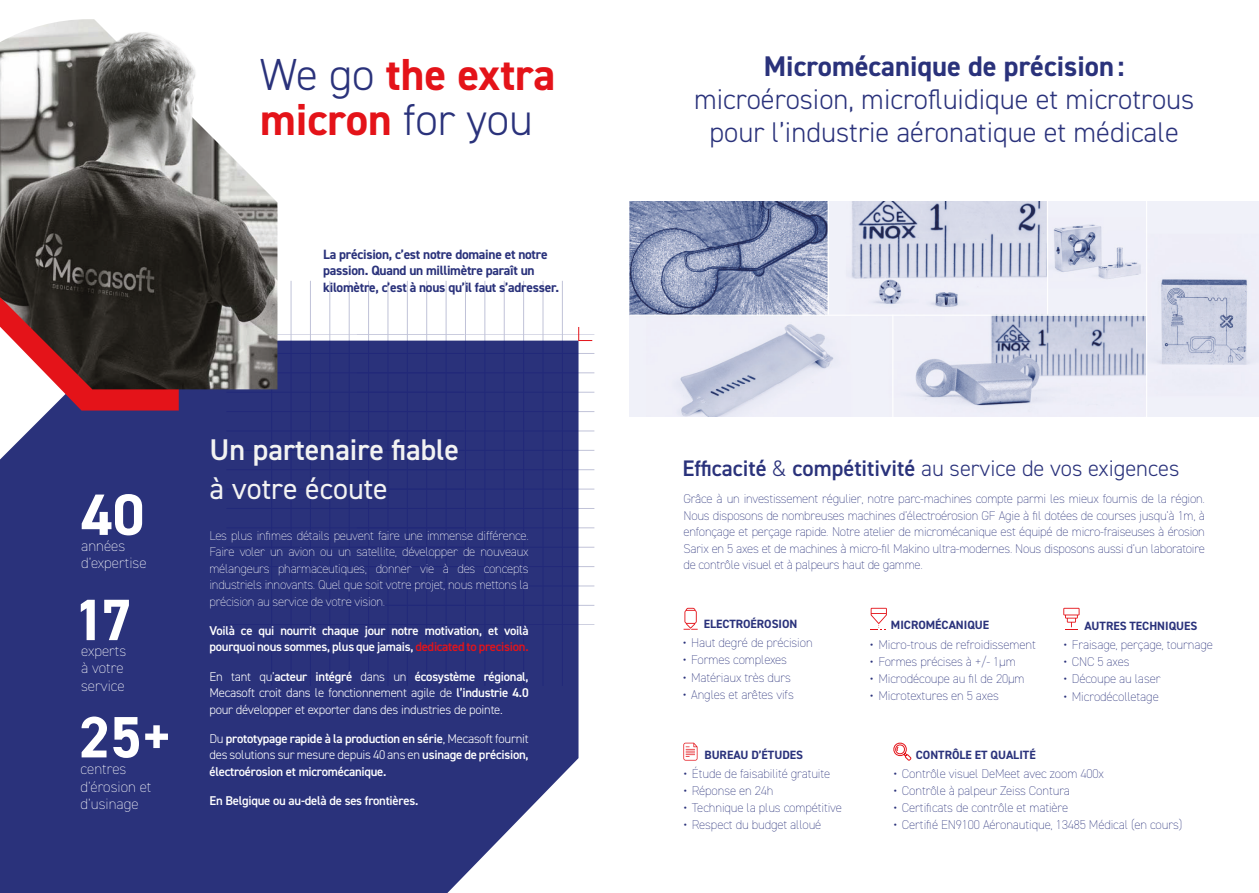
<style>
.page{position:relative;width:1259px;height:893px;background:#fff}
.page>*{position:absolute;margin:0;border:0;box-sizing:border-box;transform-origin:0 0}
.t1{font:700 58.5px "DIN2014";color:#fff}
.t2{font:700 45px/45px "DIN2014";color:#e41319}
.t3{font:600 30px/39px "DIN2014";color:#f3f3f2}
.t4{font:300 28.5px/33px "DIN2014";color:#2a327b;text-align:center}
.t5{font:300 22.5px "DIN2014";color:#2a327b}
.t6{font:200 15px/17.2px "DIN2014";color:#fff}
.t7{font:700 13.5px/16.5px "DIN2014";letter-spacing:-.02em;color:#2a327b}
.t8{font:200 12.75px/16.5px "DIN2014";letter-spacing:-.01em;color:#2a327b;text-align:justify}
.t9{font:600 12.75px/16.5px "DIN2014";letter-spacing:-.02em;color:#fff}
.t10{font:200 12.75px/16.5px "DIN2014";letter-spacing:-.02em;color:#fff;text-align:justify}
.t11{font:300 12.75px/16.5px "DIN2014";letter-spacing:-.02em;color:#fff;text-align:justify}
.t12{font:700 12px "DIN2014";color:#2a327b}
.s1{font-weight:300;color:#2a327b}
.s2{font-weight:700}
.s3{font-weight:400}
.s4{color:#e41319}
.s5{font-weight:600}
.s6{font-weight:300}
</style>
<div class="page">
<hr style="left:426px;top:281px;width:1px;height:149px;background:#2a327b">
<hr style="left:349px;top:281px;width:1px;height:149px;background:#2a327b">
<hr style="left:504px;top:281px;width:1px;height:149px;background:#2a327b">
<hr style="left:465px;top:281px;width:1px;height:149px;background:#2a327b">
<hr style="left:388px;top:281px;width:1px;height:149px;background:#2a327b">
<hr style="left:543px;top:281px;width:1px;height:149px;background:#2a327b">
<hr style="left:446px;top:281px;width:1px;height:149px;background:#2a327b">
<hr style="left:368px;top:281px;width:1px;height:149px;background:#2a327b">
<hr style="left:523px;top:281px;width:1px;height:149px;background:#2a327b">
<hr style="left:484px;top:281px;width:1px;height:149px;background:#2a327b">
<hr style="left:407px;top:281px;width:1px;height:149px;background:#2a327b">
<hr style="left:562px;top:281px;width:1px;height:149px;background:#2a327b">
<hr style="left:357px;top:334px;width:237px;height:1px;background:#2a327b">
<hr style="left:357px;top:489px;width:237px;height:1px;background:#2a327b">
<hr style="left:357px;top:411px;width:237px;height:1px;background:#2a327b">
<hr style="left:357px;top:566px;width:237px;height:1px;background:#2a327b">
<hr style="left:357px;top:373px;width:237px;height:1px;background:#2a327b">
<hr style="left:357px;top:528px;width:237px;height:1px;background:#2a327b">
<hr style="left:357px;top:450px;width:237px;height:1px;background:#2a327b">
<hr style="left:357px;top:605px;width:237px;height:1px;background:#2a327b">
<hr style="left:357px;top:353px;width:237px;height:1px;background:#2a327b">
<hr style="left:357px;top:508px;width:237px;height:1px;background:#2a327b">
<hr style="left:357px;top:431px;width:237px;height:1px;background:#2a327b">
<hr style="left:357px;top:586px;width:237px;height:1px;background:#2a327b">
<hr style="left:357px;top:392px;width:237px;height:1px;background:#2a327b">
<hr style="left:357px;top:547px;width:237px;height:1px;background:#2a327b">
<hr style="left:357px;top:469px;width:237px;height:1px;background:#2a327b">
<hr style="left:357px;top:624px;width:237px;height:1px;background:#2a327b">
<hr style="left:226px;top:334px;width:238px;height:1px;background:#2a327b">
<div style="left:0;top:341px;width:578px;height:552px;background:#2a327b"></div>
<svg style="left:578px;top:327px;width:14px;height:14px"></svg>
<svg style="left:0;top:389px;width:179px;height:22px"></svg>
<img style="left:0;top:19px;width:341px;height:370px">
<img style="left:629px;top:202px;width:630px;height:215px">
<svg style="left:683px;top:608px;width:14px;height:22px"></svg>
<svg style="left:870px;top:608px;width:17px;height:22px"></svg>
<svg style="left:1063px;top:608px;width:16px;height:22px"></svg>
<svg style="left:683px;top:743px;width:14px;height:18px"></svg>
<svg style="left:893px;top:742px;width:19px;height:19px"></svg>
<hr style="left:629px;top:315px;width:517px;height:1px;background:#fff">
<hr style="left:1146px;top:201px;width:1px;height:231px;background:#fff">
<hr style="left:827px;top:196px;width:2px;height:119px;background:#fff">
<hr style="left:1047px;top:196px;width:1px;height:119px;background:#fff">
<hr style="left:892px;top:315px;width:1px;height:118px;background:#fff">
<p class="t2" style="left:260px;top:52px;width:297px"><span class="s1">We go</span> the extra micron <span class="s1">for you</span></p>
<p class="t4" style="left:694px;top:50px;width:502px"><span class="s2">Micromécanique de précision: </span>microérosion, microfluidique et microtrous pour l’industrie aéronatique et médicale</p>
<p class="t7" style="left:323px;top:246px;width:238px">La précision, c’est notre domaine et notre passion. Quand un millimètre paraît un kilomètre, c’est à nous qu’il faut s’adresser.</p>
<p class="t1" style="left:81px;top:476px;width:65px">40</p>
<p class="t6" style="left:81px;top:537px;width:46px">années</p>
<p class="t6" style="left:81px;top:554px;width:67px">d’expertise</p>
<p class="t1" style="left:73px;top:581px;width:60px">17</p>
<p class="t6" style="left:81px;top:642px;width:47px">experts</p>
<p class="t6" style="left:81px;top:659px;width:45px">à votre service</p>
<p class="t1" style="left:79px;top:698px;width:96px">25+</p>
<p class="t6" style="left:81px;top:761px;width:72px">centres d’érosion et d’usinage</p>
<p class="t3" style="left:209px;top:430px;width:251px">Un partenaire fiable <span class="s3">à votre écoute</span></p>
<p class="t10" style="left:209px;top:527px;width:321px">Les plus infimes détails peuvent faire une immense différence.<br>Faire voler un avion ou un satellite, développer de nouveaux mélangeurs pharmaceutiques, donner vie à des concepts industriels innovants. Quel que soit votre projet, nous mettons la précision au service de votre vision.</p>
<p class="t9" style="left:209px;top:622px;width:321px">Voilà ce qui nourrit chaque jour notre motivation, et voilà pourquoi nous sommes, plus que jamais, <span class="s4">dedicated to precision.</span></p>
<p class="t11" style="left:209px;top:668px;width:321px">En tant qu’<span class="s5">acteur intégré</span> dans un <span class="s5">écosystème régional, </span>Mecasoft croit dans le fonctionnement agile de <span class="s5">l’industrie 4.0 </span>pour développer et exporter dans des industries de pointe.</p>
<p class="t9" style="left:209px;top:730px;width:321px;text-align:justify"><span class="s6">Du</span> prototypage rapide à la production en série<span class="s6">, Mecasoft fournit des solutions sur mesure depuis 40 ans en</span> usinage de précision, électroérosion et micromécanique.</p>
<p class="t9" style="left:209px;top:792px;width:210px">En Belgique ou au-delà de ses frontières.</p>
<p class="t5" style="left:682px;top:455px;width:498px"><span class="s5">Efficacité</span> &amp; <span class="s5">compétitivité</span> au service de vos exigences</p>
<p class="t8" style="left:683px;top:491px;width:523px">Grâce à un investissement régulier, notre parc-machines compte parmi les mieux fournis de la région.<br>Nous disposons de nombreuses machines d’électroérosion GF Agie à fil dotées de courses jusqu’à 1m, à enfonçage et perçage rapide. Notre atelier de micromécanique est équipé de micro-fraiseuses à érosion Sarix en 5 axes et de machines à micro-fil Makino ultra-modernes. Nous disposons aussi d’un laboratoire de contrôle visuel et à palpeurs haut de gamme.</p>
<p class="t12" style="left:703px;top:616px;width:95px">ELECTROÉROSION</p>
<p class="t8" style="left:682px;top:635px;width:132px">• Haut degré de précision</p>
<p class="t8" style="left:682px;top:652px;width:106px">• Formes complexes</p>
<p class="t8" style="left:682px;top:669px;width:110px">• Matériaux très durs</p>
<p class="t8" style="left:682px;top:686px;width:113px">• Angles et arêtes vifs</p>
<p class="t12" style="left:704px;top:746px;width:100px">BUREAU D’ÉTUDES</p>
<p class="t8" style="left:683px;top:765px;width:148px">• Étude de faisabilité gratuite</p>
<p class="t8" style="left:683px;top:782px;width:92px">• Réponse en 24h</p>
<p class="t8" style="left:683px;top:799px;width:160px">• Technique la plus compétitive</p>
<p class="t8" style="left:683px;top:817px;width:140px">• Respect du budget alloué</p>
<p class="t12" style="left:891px;top:617px;width:100px">MICROMÉCANIQUE</p>
<p class="t8" style="left:870px;top:636px;width:167px">• Micro-trous de refroidissement</p>
<p class="t8" style="left:870px;top:653px;width:147px">• Formes précises à +/- 1µm</p>
<p class="t8" style="left:870px;top:670px;width:156px">• Microdécoupe au fil de 20µm</p>
<p class="t8" style="left:870px;top:687px;width:130px">• Microtextures en 5 axes</p>
<p class="t12" style="left:1084px;top:618px;width:115px">AUTRES TECHNIQUES</p>
<p class="t8" style="left:1063px;top:637px;width:151px">• Fraisage, perçage, tournage</p>
<p class="t8" style="left:1063px;top:654px;width:68px">• CNC 5 axes</p>
<p class="t8" style="left:1063px;top:671px;width:99px">• Découpe au laser</p>
<p class="t8" style="left:1063px;top:688px;width:97px">• Microdécolletage</p>
<p class="t12" style="left:916px;top:746px;width:121px">CONTRÔLE ET QUALITÉ</p>
<p class="t8" style="left:893px;top:765px;width:212px">• Contrôle visuel DeMeet avec zoom 400x</p>
<p class="t8" style="left:893px;top:782px;width:178px">• Contrôle à palpeur Zeiss Contura</p>
<p class="t8" style="left:893px;top:799px;width:176px">• Certificats de contrôle et matière</p>
<p class="t8" style="left:893px;top:817px;width:290px">• Certifié EN9100 Aéronautique, 13485 Médical (en cours)</p>
</div>
